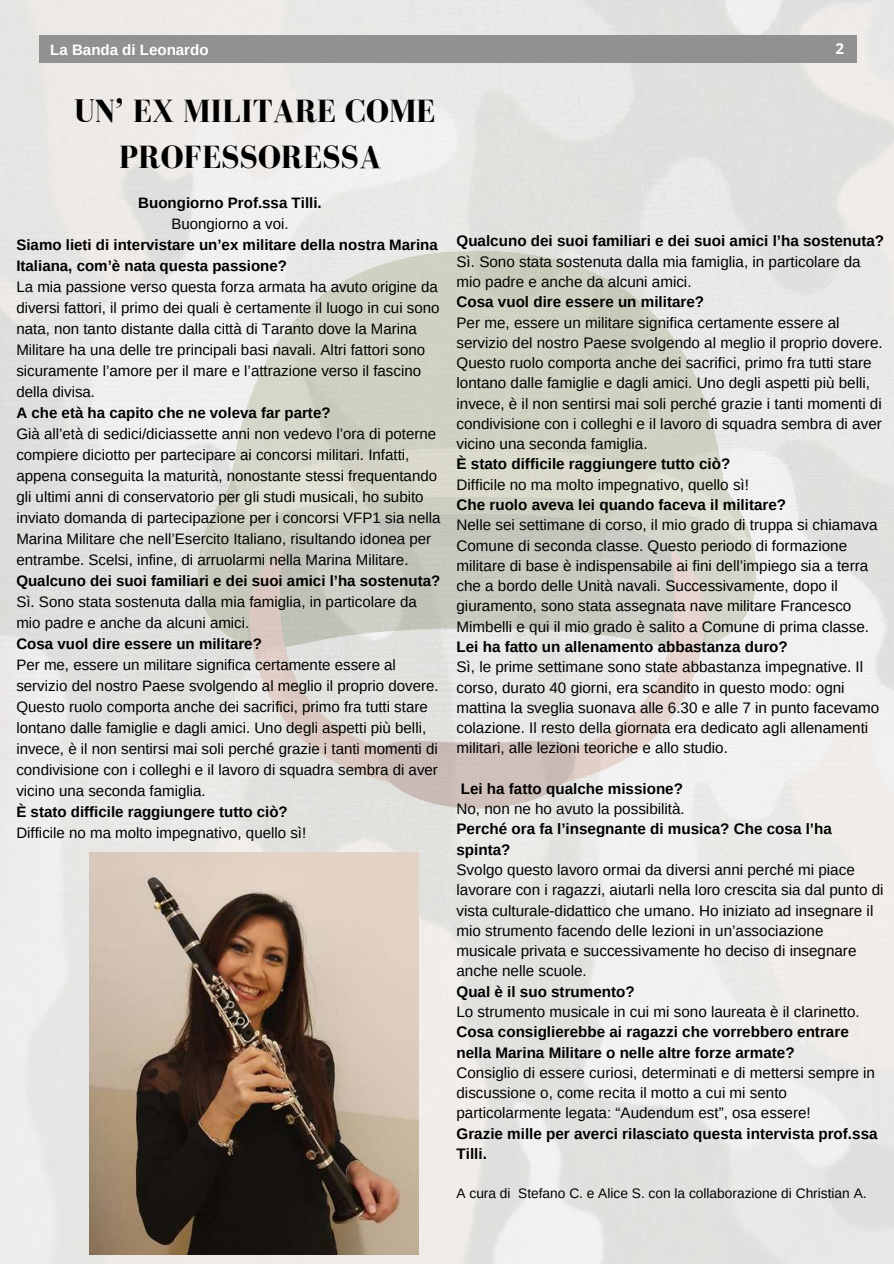
<style>
.page{position:relative;width:894px;height:1264px;background:#fff}
.page>*{position:absolute;margin:0;border:0;box-sizing:border-box;transform-origin:0 0}
.t1{font:700 33px/46.2px "Bodoni FLF";color:#000;text-align:center}
.t2{font:15.15px/20.2px "Arimo";color:#000}
.t3{font:700 15.15px/20.2px "Arimo";color:#000}
.t4{font:15px/21px "Arimo";color:#000}
.t5{font:700 15px/21px "Arimo";color:#000}
.t6{font:700 15px "Arimo";color:#fff}
.t7{font:700 15px "Open Sans";color:#fff}
.t8{font:13.65px "Arimo";color:#000}
</style>
<div class="page">
<img style="left:0;top:0;width:893px;height:1263px">
<img style="left:89px;top:852px;width:329px;height:402px">
<div style="left:39px;top:35px;width:817px;height:27px;background:#919191"></div>
<svg style="left:248px;top:644px;width:458px;height:147px;fill:#e5e2e0"></svg>
<svg style="left:378px;top:732px;width:197px;height:76px;background:#d1c7c2"></svg>
<svg style="left:198px;top:251px;width:557px;height:197px;background:#d8d9ce"></svg>
<svg style="left:198px;top:448px;width:557px;height:49px;background:#dadace"></svg>
<svg style="left:198px;top:497px;width:557px;height:147px;background:#cecec4"></svg>
<p class="t6" style="left:50px;top:41px;width:160px">La Banda di Leonardo</p>
<p class="t7" style="left:835px;top:38px;width:10px">2</p>
<h1 class="t1" style="left:74px;top:88px;width:362px">UN’ EX MILITARE COME<br>PROFESSORESSA</h1>
<p class="t5" style="left:138px;top:192px;width:185px">Buongiorno Prof.ssa Tilli.</p>
<p class="t4" style="left:171px;top:213px;width:119px">Buongiorno a voi.</p>
<p class="t5" style="left:16px;top:234px;width:423px">Siamo lieti di intervistare un’ex militare della nostra Marina<br>Italiana, com’è nata questa passione?</p>
<p class="t4" style="left:16px;top:276px;width:424px">La mia passione verso questa forza armata ha avuto origine da diversi fattori, il primo dei quali è certamente il luogo in cui sono nata, non tanto distante dalla città di Taranto dove la Marina Militare ha una delle tre principali basi navali. Altri fattori sono sicuramente l’amore per il mare e l’attrazione verso il fascino della divisa.</p>
<p class="t5" style="left:16px;top:402px;width:315px">A che età ha capito che ne voleva far parte?</p>
<p class="t4" style="left:16px;top:423px;width:425px">Già all’età di sedici/diciassette anni non vedevo l’ora di poterne compiere diciotto per partecipare ai concorsi militari. Infatti, appena conseguita la maturità, nonostante stessi frequentando gli ultimi anni di conservatorio per gli studi musicali, ho subito inviato domanda di partecipazione per i concorsi VFP1 sia nella Marina Militare che nell’Esercito Italiano, risultando idonea per entrambe. Scelsi, infine, di arruolarmi nella Marina Militare.</p>
<p class="t5" style="left:16px;top:570px;width:425px">Qualcuno dei suoi familiari e dei suoi amici l’ha sostenuta?</p>
<p class="t4" style="left:16px;top:591px;width:402px">Sì. Sono stata sostenuta dalla mia famiglia, in particolare da mio padre e anche da alcuni amici.</p>
<p class="t5" style="left:16px;top:633px;width:247px">Cosa vuol dire essere un militare?</p>
<p class="t4" style="left:16px;top:654px;width:424px">Per me, essere un militare significa certamente essere al servizio del nostro Paese svolgendo al meglio il proprio dovere.<br>Questo ruolo comporta anche dei sacrifici, primo fra tutti stare lontano dalle famiglie e dagli amici. Uno degli aspetti più belli, invece, è il non sentirsi mai soli perché grazie i tanti momenti di condivisione con i colleghi e il lavoro di squadra sembra di aver vicino una seconda famiglia.</p>
<p class="t5" style="left:16px;top:801px;width:273px">È stato difficile raggiungere tutto ciò?</p>
<p class="t4" style="left:16px;top:822px;width:291px">Difficile no ma molto impegnativo, quello sì!</p>
<p class="t3" style="left:456px;top:231px;width:429px">Qualcuno dei suoi familiari e dei suoi amici l’ha sostenuta?</p>
<p class="t2" style="left:456px;top:251px;width:405px">Sì. Sono stata sostenuta dalla mia famiglia, in particolare da mio padre e anche da alcuni amici.</p>
<p class="t3" style="left:456px;top:292px;width:249px">Cosa vuol dire essere un militare?</p>
<p class="t2" style="left:456px;top:312px;width:427px">Per me, essere un militare significa certamente essere al servizio del nostro Paese svolgendo al meglio il proprio dovere.<br>Questo ruolo comporta anche dei sacrifici, primo fra tutti stare lontano dalle famiglie e dagli amici. Uno degli aspetti più belli, invece, è il non sentirsi mai soli perché grazie i tanti momenti di condivisione con i colleghi e il lavoro di squadra sembra di aver vicino una seconda famiglia.</p>
<p class="t3" style="left:456px;top:454px;width:275px">È stato difficile raggiungere tutto ciò?</p>
<p class="t2" style="left:456px;top:474px;width:294px">Difficile no ma molto impegnativo, quello sì!</p>
<p class="t3" style="left:456px;top:494px;width:331px">Che ruolo aveva lei quando faceva il militare?</p>
<p class="t2" style="left:456px;top:515px;width:422px">Nelle sei settimane di corso, il mio grado di truppa si chiamava Comune di seconda classe. Questo periodo di formazione militare di base è indispensabile ai fini dell’impiego sia a terra che a bordo delle Unità navali. Successivamente, dopo il giuramento, sono stata assegnata nave militare Francesco Mimbelli e qui il mio grado è salito a Comune di prima classe.</p>
<p class="t3" style="left:456px;top:636px;width:333px">Lei ha fatto un allenamento abbastanza duro?</p>
<p class="t2" style="left:456px;top:657px;width:424px">Sì, le prime settimane sono state abbastanza impegnative. Il corso, durato 40 giorni, era scandito in questo modo: ogni mattina la sveglia suonava alle 6.30 e alle 7 in punto facevamo colazione. Il resto della giornata era dedicato agli allenamenti militari, alle lezioni teoriche e allo studio.</p>
<p class="t3" style="left:460px;top:778px;width:224px">Lei ha fatto qualche missione?</p>
<p class="t2" style="left:456px;top:798px;width:230px">No, non ne ho avuto la possibilità.</p>
<p class="t3" style="left:456px;top:819px;width:377px">Perché ora fa l’insegnante di musica? Che cosa l’ha spinta?</p>
<p class="t2" style="left:456px;top:859px;width:428px">Svolgo questo lavoro ormai da diversi anni perché mi piace lavorare con i ragazzi, aiutarli nella loro crescita sia dal punto di vista culturale-didattico che umano. Ho iniziato ad insegnare il mio strumento facendo delle lezioni in un’associazione musicale privata e successivamente ho deciso di insegnare anche nelle scuole.</p>
<p class="t3" style="left:456px;top:981px;width:180px">Qual è il suo strumento?</p>
<p class="t2" style="left:456px;top:1001px;width:404px">Lo strumento musicale in cui mi sono laureata è il clarinetto.</p>
<p class="t3" style="left:456px;top:1021px;width:393px">Cosa consiglierebbe ai ragazzi che vorrebbero entrare nella Marina Militare o nelle altre forze armate?</p>
<p class="t2" style="left:456px;top:1062px;width:420px">Consiglio di essere curiosi, determinati e di mettersi sempre in discussione o, come recita il motto a cui mi sento particolarmente legata: “Audendum est”, osa essere!</p>
<p class="t3" style="left:456px;top:1123px;width:422px">Grazie mille per averci rilasciato questa intervista prof.ssa<br>Tilli.</p>
<p class="t8" style="left:456px;top:1185px;width:411px">A cura di Stefano C. e Alice S. con la collaborazione di Christian A.</p>
</div>
